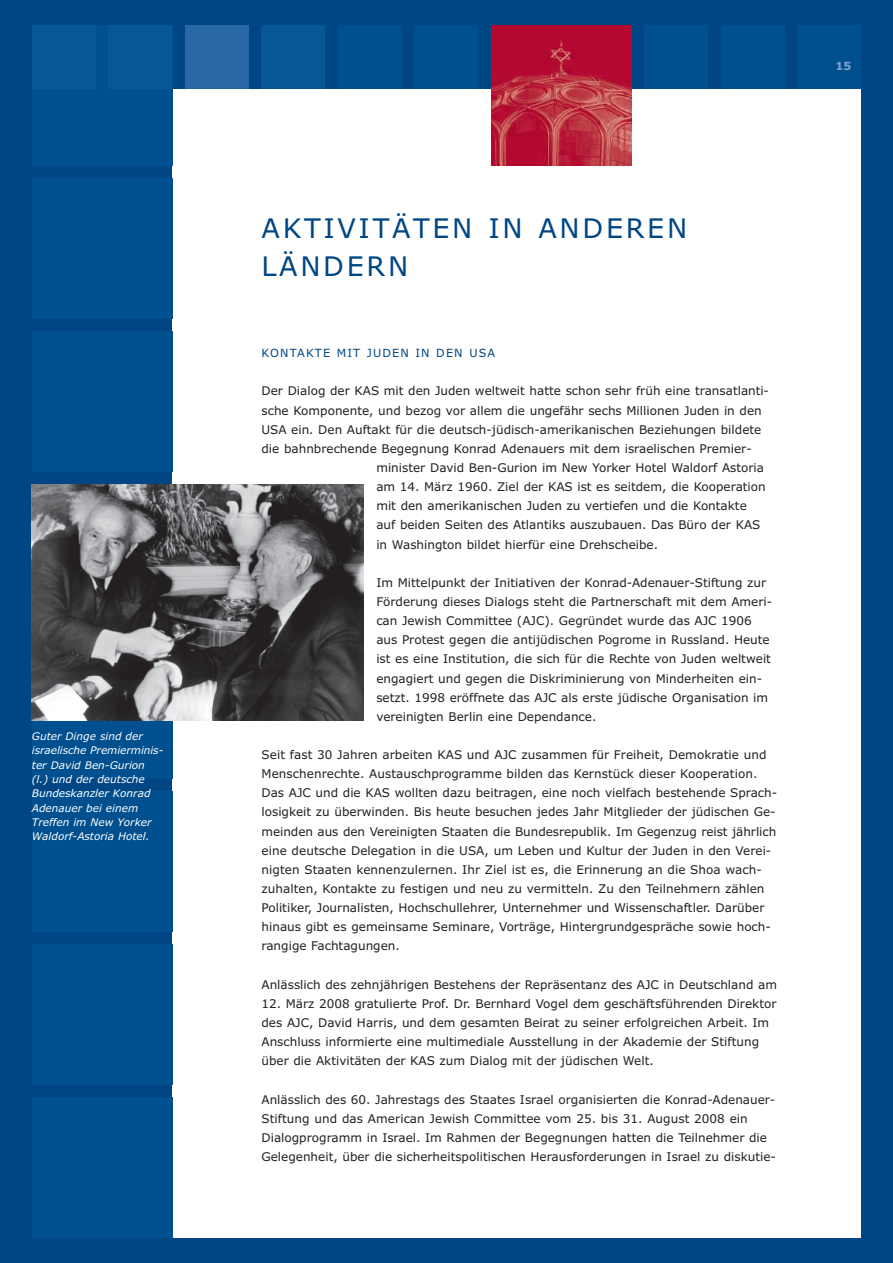
<style>
.page{position:relative;width:893px;height:1263px;background:#004684}
.page>*{position:absolute;margin:0;border:0;box-sizing:border-box;transform-origin:0 0}
.t1{font:27px/38.2px "Verdana";letter-spacing:.1em;color:#004684}
.t2{font:12px/19.2px "Verdana";color:#231f20}
.t3{font:11.25px "Verdana";letter-spacing:.1em;color:#004684}
.t4{font:700 11.25px "Verdana";color:#7da0cc}
.t5{font:italic 10.5px/14.4px "Verdana";color:#fff}
</style>
<div class="page">
<div style="left:172px;top:89px;width:689px;height:1148px;background:#fff"></div>
<div style="left:185px;top:26px;width:64px;height:63px;background:#2767a4"></div>
<div style="left:261px;top:26px;width:64px;height:63px;background:#075796"></div>
<div style="left:338px;top:26px;width:64px;height:63px;background:#004f8f"></div>
<div style="left:415px;top:26px;width:63px;height:63px;background:#004f8f"></div>
<div style="left:644px;top:26px;width:64px;height:63px;background:#004f8f"></div>
<div style="left:721px;top:26px;width:63px;height:63px;background:#004f8f"></div>
<div style="left:797px;top:26px;width:64px;height:63px;background:#004f8f"></div>
<img style="left:491px;top:26px;width:140px;height:140px">
<div style="left:32px;top:26px;width:140px;height:140px;background:#004f8f"></div>
<div style="left:32px;top:26px;width:64px;height:63px;background:#075796"></div>
<div style="left:108px;top:26px;width:64px;height:63px;background:#075796"></div>
<div style="left:32px;top:791px;width:140px;height:140px;background:#004f8f"></div>
<div style="left:32px;top:179px;width:140px;height:140px;background:#004f8f"></div>
<div style="left:32px;top:332px;width:140px;height:140px;background:#004f8f"></div>
<div style="left:32px;top:944px;width:140px;height:140px;background:#004f8f"></div>
<div style="left:32px;top:1097px;width:140px;height:140px;background:#004f8f"></div>
<div style="left:32px;top:638px;width:140px;height:140px;background:#004f8f"></div>
<img style="left:32px;top:485px;width:332px;height:236px">
<p class="t5" style="left:32px;top:729px;width:133px">Guter Dinge sind der israelische Premierminis&shy;ter David Ben-Gurion (l.) und der deutsche<br>Bundeskanzler Konrad<br>Adenauer bei einem<br>Treffen im New Yorker<br>Waldorf-Astoria Hotel.</p>
<h1 class="t1" style="left:261px;top:209px;width:427px">AKTIVITÄTEN IN ANDEREN<br>LÄNDERN</h1>
<p class="t3" style="left:261px;top:347px;width:235px">KONTAKTE MIT JUDEN IN DEN USA</p>
<p class="t2" style="left:261px;top:382px;width:509px">Der Dialog der KAS mit den Juden weltweit hatte schon sehr früh eine transatlanti-</p>
<p class="t2" style="left:261px;top:401px;width:502px">sche Komponente, und bezog vor allem die ungefähr sechs Millionen Juden in den</p>
<p class="t2" style="left:261px;top:420px;width:501px">USA ein. Den Auftakt für die deutsch-jüdisch-amerikanischen Beziehungen bildete</p>
<p class="t2" style="left:261px;top:439px;width:492px">die bahnbrechende Begegnung Konrad Adenauers mit dem israelischen Premier-</p>
<p class="t2" style="left:376px;top:458px;width:389px">minister David Ben-Gurion im New Yorker Hotel Waldorf Astoria</p>
<p class="t2" style="left:376px;top:477px;width:391px">am 14. März 1960. Ziel der KAS ist es seitdem, die Kooperation</p>
<p class="t2" style="left:376px;top:497px;width:372px">mit den amerikanischen Juden zu vertiefen und die Kontakte</p>
<p class="t2" style="left:376px;top:516px;width:385px">auf beiden Seiten des Atlantiks auszubauen. Das Büro der KAS</p>
<p class="t2" style="left:376px;top:535px;width:283px">in Washington bildet hierfür eine Drehscheibe.</p>
<p class="t2" style="left:376px;top:573px;width:397px">Im Mittelpunkt der Initiativen der Konrad-Adenauer-Stiftung zur Förderung dieses Dialogs steht die Partnerschaft mit dem Ameri&shy;can Jewish Committee (AJC). Gegründet wurde das AJC 1906 aus Protest gegen die antijüdischen Pogrome in Russland. Heute ist es eine Institution, die sich für die Rechte von Juden weltweit engagiert und gegen die Diskriminierung von Minderheiten ein&shy;setzt. 1998 eröffnete das AJC als erste jüdische Organisation im vereinigten Berlin eine Dependance.</p>
<p class="t2" style="left:261px;top:745px;width:517px">Seit fast 30 Jahren arbeiten KAS und AJC zusammen für Freiheit, Demokratie und Menschenrechte. Austauschprogramme bilden das Kernstück dieser Kooperation.<br>Das AJC und die KAS wollten dazu beitragen, eine noch vielfach bestehende Sprach&shy;losigkeit zu überwinden. Bis heute besuchen jedes Jahr Mitglieder der jüdischen Ge&shy;meinden aus den Vereinigten Staaten die Bundesrepublik. Im Gegenzug reist jährlich eine deutsche Delegation in die USA, um Leben und Kultur der Juden in den Verei&shy;nigten Staaten kennenzulernen. Ihr Ziel ist es, die Erinnerung an die Shoa wach&shy;zuhalten, Kontakte zu festigen und neu zu vermitteln. Zu den Teilnehmern zählen Politiker, Journalisten, Hochschullehrer, Unternehmer und Wissenschaftler. Darüber hinaus gibt es gemeinsame Seminare, Vorträge, Hintergrundgespräche sowie hoch&shy;rangige Fachtagungen.</p>
<p class="t2" style="left:261px;top:975px;width:517px">Anlässlich des zehnjährigen Bestehens der Repräsentanz des AJC in Deutschland am</p>
<p class="t2" style="left:261px;top:994px;width:516px">12. März 2008 gratulierte Prof. Dr. Bernhard Vogel dem geschäftsführenden Direktor des AJC, David Harris, und dem gesamten Beirat zu seiner erfolgreichen Arbeit. Im Anschluss informierte eine multimediale Ausstellung in der Akademie der Stiftung über die Aktivitäten der KAS zum Dialog mit der jüdischen Welt.</p>
<p class="t2" style="left:261px;top:1090px;width:516px">Anlässlich des 60. Jahrestags des Staates Israel organisierten die Konrad-Adenauer-Stiftung und das American Jewish Committee vom 25. bis 31. August 2008 ein Dialogprogramm in Israel. Im Rahmen der Begegnungen hatten die Teilnehmer die Gelegenheit, über die sicherheitspolitischen Herausforderungen in Israel zu diskutie-</p>
<p class="t4" style="left:836px;top:60px;width:17px">15</p>
</div>
